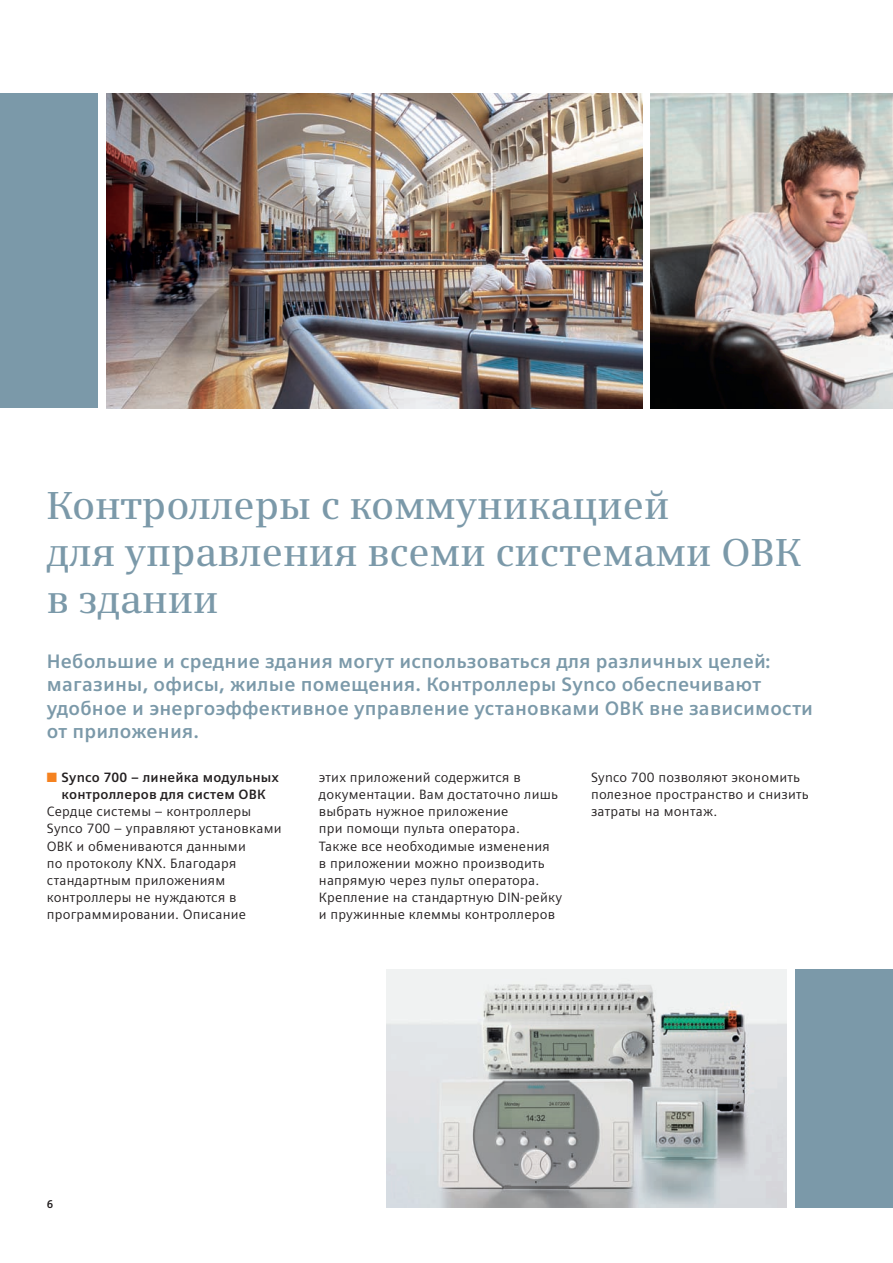
<style>
.page{position:relative;width:893px;height:1263px;background:#fff}
.page>*{position:absolute;margin:0;border:0;box-sizing:border-box;transform-origin:0 0}
.t1{font:600 39px/46.8px "Siemens Serif OT";color:#7b99a9}
.t2{font:700 19.5px/23.4px "Siemens Sans OT";letter-spacing:.01em;color:#7b99a9}
.t3{font:13.5px/17px "Siemens Sans OT";letter-spacing:.015em;color:#231f20}
.t4{font:700 13.5px/17px "Siemens Sans OT";letter-spacing:.015em;color:#231f20;text-align:center}
.t5{font:700 11.25px "Siemens Sans OT";color:#231f20}
.s1{color:#f58220}
</style>
<div class="page">
<img style="left:651px;top:94px;width:242px;height:314px">
<div style="left:0;top:94px;width:98px;height:314px;background:#7b99a9"></div>
<img style="left:106px;top:94px;width:536px;height:314px">
<img style="left:387px;top:969px;width:400px;height:239px">
<div style="left:795px;top:969px;width:98px;height:239px;background:#7b99a9"></div>
<h1 class="t1" style="left:47px;top:485px;width:756px">Контроллеры с коммуникацией<br>для управления всеми системами ОВК в здании</h1>
<h2 class="t2" style="left:47px;top:651px;width:768px">Небольшие и средние здания могут использоваться для различных целей: магазины, офисы, жилые помещения. Контроллеры Synco обеспечивают удобное и энергоэффективное управление установками ОВК вне зависимости от приложения.</h2>
<p class="t3" style="left:591px;top:770px;width:219px">Synco 700 позволяют экономить полезное пространство и снизить затраты на монтаж.</p>
<p class="t4" style="left:47px;top:770px;width:234px"><span class="s1">■</span> Synco 700 – линейка модульных контроллеров для систем ОВК</p>
<p class="t3" style="left:47px;top:804px;width:236px">Сердце системы – контроллеры<br>Synco 700 – управляют установками<br>ОВК и обмениваются данными<br>по протоколу KNX. Благодаря стандартным приложениям контроллеры не нуждаются в программировании. Описание</p>
<p class="t3" style="left:319px;top:770px;width:245px">этих приложений содержится в документации. Вам достаточно лишь выбрать нужное приложение<br>при помощи пульта оператора.<br>Также все необходимые изменения<br>в приложении можно производить напрямую через пульт оператора.<br>Крепление на стандартную DIN-рейку и пружинные клеммы контроллеров</p>
<p class="t5" style="left:47px;top:1199px;width:8px">6</p>
</div>
